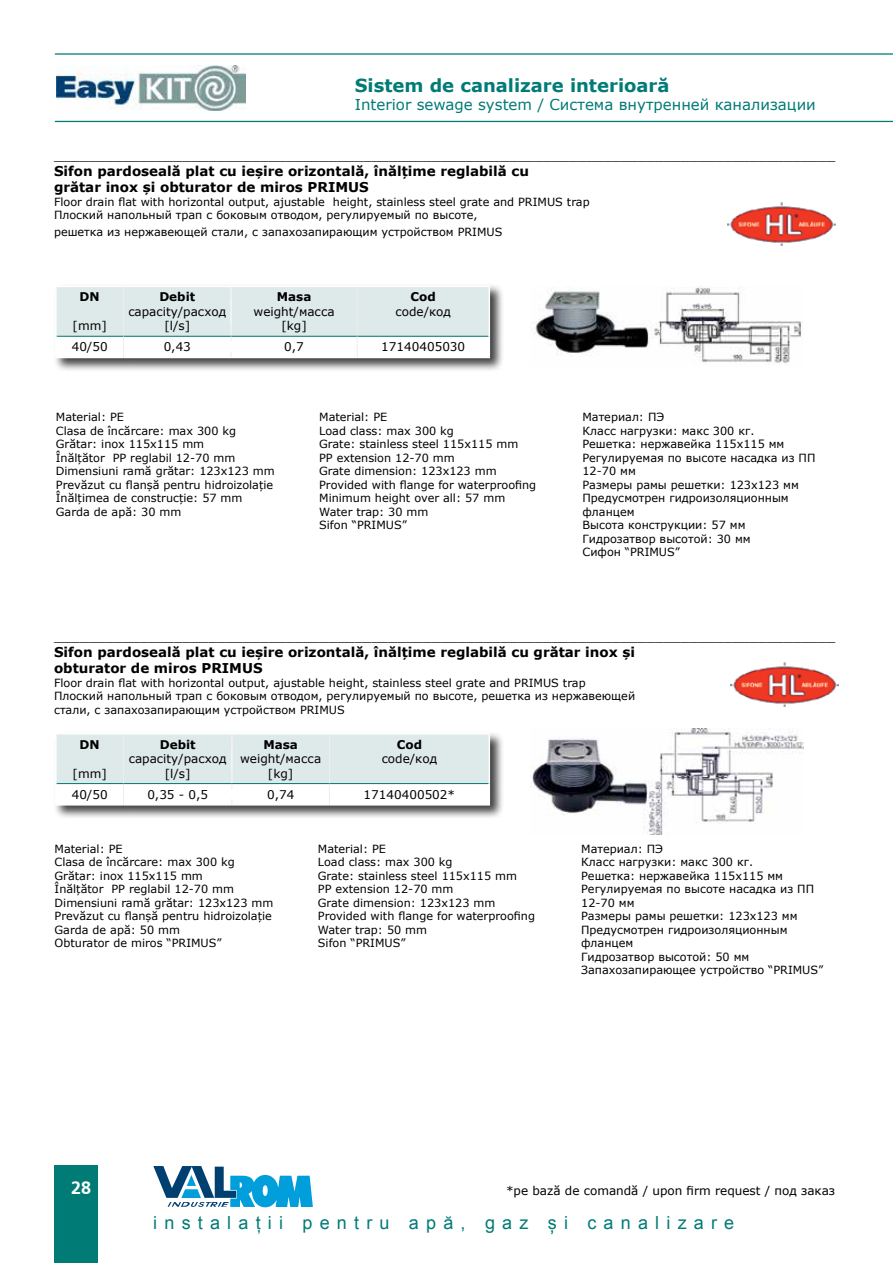
<style>
.page{position:relative;width:893px;height:1263px;background:#fff}
.page>*{position:absolute;margin:0;border:0;box-sizing:border-box;transform-origin:0 0}
.t1{font:18px "Arial";letter-spacing:.4em;color:#007b76}
.t2{font:700 18px "Verdana";color:#007b76}
.t3{font:700 18px "Frutiger";color:#fff}
.t4{font:15px "Verdana";color:#007b76}
.t5{font:13.5px "Verdana";color:#000}
.t6{font:700 13.5px/16.2px "Verdana";color:#000}
.t7{font:12px/14.4px "Verdana";color:#000;text-align:center}
.t8{font:700 12px "Verdana";color:#000}
.t9{font:11.25px/13.5px "Verdana";color:#000}
</style>
<div class="page">
<svg style="left:153px;top:1166px;width:160px;height:41px"></svg>
<div style="left:54px;top:1165px;width:44px;height:98px;background:#007b76"></div>
<img style="left:56px;top:65px;width:190px;height:46px">
<hr style="left:55px;top:53px;width:838px;height:2px;background:#007b76">
<hr style="left:55px;top:121px;width:838px;height:1px;background:#007b76">
<div style="left:53px;top:283px;width:451px;height:89px;background:#000;opacity:.75"></div>
<hr style="left:55px;top:287px;width:2px;height:49px;background:#fff">
<hr style="left:55px;top:357px;width:69px;height:1px;background:#fff">
<hr style="left:124px;top:357px;width:107px;height:1px;background:#fff">
<hr style="left:231px;top:357px;width:126px;height:1px;background:#fff">
<hr style="left:357px;top:357px;width:133px;height:1px;background:#fff">
<hr style="left:55px;top:286px;width:69px;height:1px;background:#fff">
<hr style="left:55px;top:336px;width:2px;height:21px;background:#fff">
<svg style="left:56px;top:286px;width:434px;height:71px"></svg>
<img style="left:530px;top:286px;width:273px;height:79px">
<img style="left:727px;top:202px;width:109px;height:44px">
<img style="left:530px;top:729px;width:273px;height:106px">
<img style="left:730px;top:663px;width:108px;height:43px">
<div style="left:53px;top:731px;width:451px;height:89px;background:#000;opacity:.75"></div>
<hr style="left:55px;top:734px;width:2px;height:49px;background:#fff">
<hr style="left:55px;top:804px;width:69px;height:1px;background:#fff">
<hr style="left:55px;top:733px;width:69px;height:1px;background:#fff">
<hr style="left:124px;top:733px;width:108px;height:1px;background:#fff">
<hr style="left:232px;top:733px;width:97px;height:1px;background:#fff">
<hr style="left:329px;top:733px;width:161px;height:1px;background:#fff">
<hr style="left:55px;top:783px;width:2px;height:21px;background:#fff">
<svg style="left:56px;top:734px;width:434px;height:71px"></svg>
<h1 class="t2" style="left:355px;top:73px;width:316px">Sistem de canalizare interioară</h1>
<h2 class="t4" style="left:355px;top:95px;width:463px">Interior sewage system / Система внутренней канализации</h2>
<p class="t5" style="left:54px;top:146px;width:783px">___________________________________________________________________________________________</p>
<p class="t6" style="left:54px;top:163px;width:476px">Sifon pardoseală plat cu ieșire orizontală, înălțime reglabilă cu grătar inox și obturator de miros PRIMUS</p>
<p class="t9" style="left:54px;top:195px;width:537px">Floor drain flat with horizontal output, ajustable height, stainless steel grate and PRIMUS trap<br>Плоский напольный трап с боковым отводом, регулируемый по высоте,</p>
<p class="t9" style="left:54px;top:225px;width:450px">решетка из нержавеющей стали, с запахозапирающим устройством PRIMUS</p>
<p class="t8" style="left:80px;top:289px;width:22px">DN</p>
<p class="t7" style="left:73px;top:319px;width:36px">[mm]</p>
<p class="t8" style="left:159px;top:289px;width:37px">Debit</p>
<p class="t7" style="left:128px;top:304px;width:99px">capacity/расход [l/s]</p>
<p class="t8" style="left:277px;top:289px;width:36px">Masa</p>
<p class="t7" style="left:254px;top:304px;width:83px">weight/масса [kg]</p>
<p class="t8" style="left:411px;top:289px;width:27px">Cod</p>
<p class="t7" style="left:395px;top:304px;width:57px">code/код</p>
<p class="t7" style="left:72px;top:340px;width:37px">40/50</p>
<p class="t7" style="left:164px;top:340px;width:29px">0,43</p>
<p class="t7" style="left:284px;top:340px;width:21px">0,7</p>
<p class="t7" style="left:381px;top:340px;width:85px">17140405030</p>
<p class="t9" style="left:56px;top:410px;width:220px">Material: PE<br>Clasa de încărcare: max 300 kg<br>Grătar: inox 115x115 mm<br>Înălțător PP reglabil 12-70 mm<br>Dimensiuni ramă grătar: 123x123 mm<br>Prevăzut cu flanșă pentru hidroizolație<br>Înălțimea de construcție: 57 mm<br>Garda de apă: 30 mm</p>
<p class="t9" style="left:319px;top:410px;width:219px">Material: PE<br>Load class: max 300 kg<br>Grate: stainless steel 115x115 mm<br>PP extension 12-70 mm<br>Grate dimension: 123x123 mm<br>Provided with flange for waterproofing<br>Minimum height over all: 57 mm<br>Water trap: 30 mm<br>Sifon “PRIMUS”</p>
<p class="t9" style="left:582px;top:410px;width:234px">Материал: ПЭ<br>Класс нагрузки: макс 300 кг.<br>Решетка: нержавейка 115x115 мм<br>Регулируемая по высоте насадка из ПП<br>12-70 мм<br>Размеры рамы решетки: 123x123 мм<br>Предусмотрен гидроизоляционным фланцем<br>Высота конструкции: 57 мм<br>Гидрозатвор высотой: 30 мм<br>Сифон “PRIMUS”</p>
<p class="t5" style="left:54px;top:626px;width:783px">___________________________________________________________________________________________</p>
<p class="t6" style="left:54px;top:643px;width:583px">Sifon pardoseală plat cu ieșire orizontală, înălțime reglabilă cu grătar inox și obturator de miros PRIMUS</p>
<p class="t9" style="left:54px;top:675px;width:583px">Floor drain flat with horizontal output, ajustable height, stainless steel grate and PRIMUS trap<br>Плоский напольный трап с боковым отводом, регулируемый по высоте, решетка из нержавеющей стали, с запахозапирающим устройством PRIMUS</p>
<p class="t8" style="left:80px;top:736px;width:22px">DN</p>
<p class="t7" style="left:73px;top:766px;width:36px">[mm]</p>
<p class="t8" style="left:160px;top:736px;width:37px">Debit</p>
<p class="t7" style="left:129px;top:751px;width:99px">capacity/расход [l/s]</p>
<p class="t8" style="left:263px;top:736px;width:36px">Masa</p>
<p class="t7" style="left:240px;top:751px;width:83px">weight/масса [kg]</p>
<p class="t8" style="left:397px;top:736px;width:27px">Cod</p>
<p class="t7" style="left:382px;top:751px;width:57px">code/код</p>
<p class="t7" style="left:72px;top:787px;width:37px">40/50</p>
<p class="t7" style="left:147px;top:787px;width:62px">0,35 - 0,5</p>
<p class="t7" style="left:267px;top:787px;width:29px">0,74</p>
<p class="t7" style="left:364px;top:787px;width:93px">17140400502*</p>
<p class="t9" style="left:55px;top:842px;width:220px">Material: PE<br>Clasa de încărcare: max 300 kg<br>Grătar: inox 115x115 mm<br>Înălțător PP reglabil 12-70 mm<br>Dimensiuni ramă grătar: 123x123 mm<br>Prevăzut cu flanșă pentru hidroizolație<br>Garda de apă: 50 mm<br>Obturator de miros “PRIMUS”</p>
<p class="t9" style="left:318px;top:842px;width:219px">Material: PE<br>Load class: max 300 kg<br>Grate: stainless steel 115x115 mm<br>PP extension 12-70 mm<br>Grate dimension: 123x123 mm<br>Provided with flange for waterproofing<br>Water trap: 50 mm<br>Sifon “PRIMUS”</p>
<p class="t9" style="left:581px;top:842px;width:244px">Материал: ПЭ<br>Класс нагрузки: макс 300 кг.<br>Решетка: нержавейка 115x115 мм<br>Регулируемая по высоте насадка из ПП<br>12-70 мм<br>Размеры рамы решетки: 123x123 мм<br>Предусмотрен гидроизоляционным фланцем<br>Гидрозатвор высотой: 50 мм<br>Запахозапирающее устройство “PRIMUS”</p>
<h1 class="t3" style="left:71px;top:1178px;width:22px">28</h1>
<p class="t7" style="left:506px;top:1183px;width:331px">*pe bază de comandă / upon firm request / под заказ</p>
<h1 class="t1" style="left:153px;top:1211px;width:582px">instalații pentru apă, gaz și canalizare</h1>
</div>
